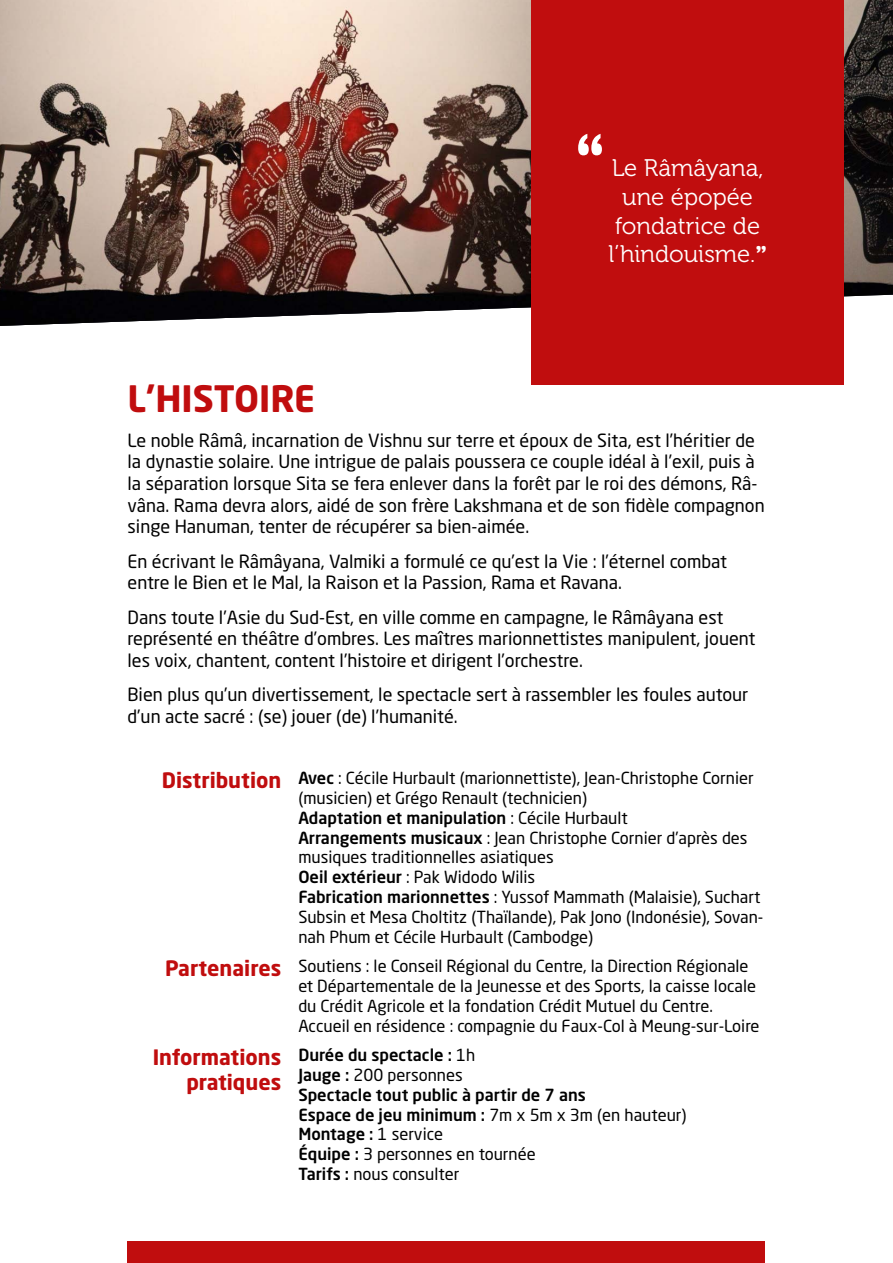
<style>
.page{position:relative;width:893px;height:1263px;background:#fff}
.page>*{position:absolute;margin:0;border:0;box-sizing:border-box;transform-origin:0 0}
.t1{font:700 36px "Neo Sans Pro";color:#c00d0e}
.t2{font:24px/28.8px "Museo 300";color:#fff;text-align:center}
.t3{font:700 21px/25.2px "Neo Sans Pro";color:#c00d0e;text-align:right}
.t4{font:18px/21.6px "Neo Sans Pro";color:#000}
.t5{font:16.5px/19.8px "Neo Sans Pro";color:#000}
.t6{font:500 16.5px/19.8px "Neo Sans Pro";color:#000}
.s1{font-family:"Britannic";font-weight:700}
.s2{font-weight:700;font-size:21px;color:#c00d0e}
.s3{font-weight:500}
.s4{font-weight:400}
</style>
<div class="page">
<div style="left:128px;top:1242px;width:637px;height:21px;background:#c00d0e"></div>
<img style="left:843px;top:0;width:50px;height:303px">
<img style="left:0;top:0;width:531px;height:326px">
<div style="left:531px;top:0;width:312px;height:385px;background:#c00d0e"></div>
<svg style="left:578px;top:134px;width:24px;height:21px"></svg>
<h2 class="t2" style="left:608px;top:154px;width:160px">Le Râmâyana, une épopée fondatrice de l’hindouisme.<span class="s1">”</span></h2>
<h1 class="t1" style="left:128px;top:376px;width:189px">L’HISTOIRE</h1>
<p class="t4" style="left:128px;top:429px;width:639px">Le noble Râmâ, incarnation de Vishnu sur terre et époux de Sita, est l’héritier de la dynastie solaire. Une intrigue de palais poussera ce couple idéal à l’exil, puis à la séparation lorsque Sita se fera enlever dans la forêt par le roi des démons, Râ&shy;vâna. Rama devra alors, aidé de son frère Lakshmana et de son fidèle compagnon singe Hanuman, tenter de récupérer sa bien-aimée.</p>
<p class="t4" style="left:128px;top:550px;width:601px">En écrivant le Râmâyana, Valmiki a formulé ce qu’est la Vie : l’éternel combat entre le Bien et le Mal, la Raison et la Passion, Rama et Ravana.</p>
<p class="t4" style="left:128px;top:606px;width:629px">Dans toute l’Asie du Sud-Est, en ville comme en campagne, le Râmâyana est représenté en théâtre d’ombres. Les maîtres marionnettistes manipulent, jouent les voix, chantent, content l’histoire et dirigent l’orchestre.</p>
<p class="t4" style="left:128px;top:683px;width:622px">Bien plus qu’un divertissement, le spectacle sert à rassembler les foules autour d’un acte sacré : (se) jouer (de) l’humanité.</p>
<p class="t5" style="left:298px;top:768px;width:467px;text-indent:-137px"><span class="s2">Distribution</span> <span class="s3">Avec</span> : Cécile Hurbault (marionnettiste), Jean-Christophe Cornier (musicien) et Grégo Renault (technicien)<br><span class="s3">Adaptation et manipulation</span> : Cécile Hurbault<br><span class="s3">Arrangements musicaux</span> : Jean Christophe Cornier d’après des musiques traditionnelles asiatiques<br><span class="s3">Oeil extérieur</span> : Pak Widodo Wilis<br><span class="s3">Fabrication marionnettes</span> : Yussof Mammath (Malaisie), Suchart Subsin et Mesa Choltitz (Thaïlande), Pak Jono (Indonésie), Sovan&shy;nah Phum et Cécile Hurbault (Cambodge)</p>
<p class="t5" style="left:298px;top:956px;width:463px;text-indent:-133px"><span class="s2">Partenaires</span> Soutiens : le Conseil Régional du Centre, la Direction Régionale et Départementale de la Jeunesse et des Sports, la caisse locale du Crédit Agricole et la fondation Crédit Mutuel du Centre.<br>Accueil en résidence : compagnie du Faux-Col à Meung-sur-Loire</p>
<p class="t3" style="left:153px;top:1044px;width:130px">Informations pratiques</p>
<p class="t6" style="left:298px;top:1045px;width:390px">Durée du spectacle : <span class="s4">1h<br></span>Jauge : <span class="s4">200 personnes<br></span>Spectacle tout public à partir de 7 ans<br>Espace de jeu minimum : <span class="s4">7m x 5m x 3m (en hauteur)<br></span>Montage : <span class="s4">1 service<br></span>Équipe : <span class="s4">3 personnes en tournée<br></span>Tarifs : <span class="s4">nous consulter</span></p>
</div>
